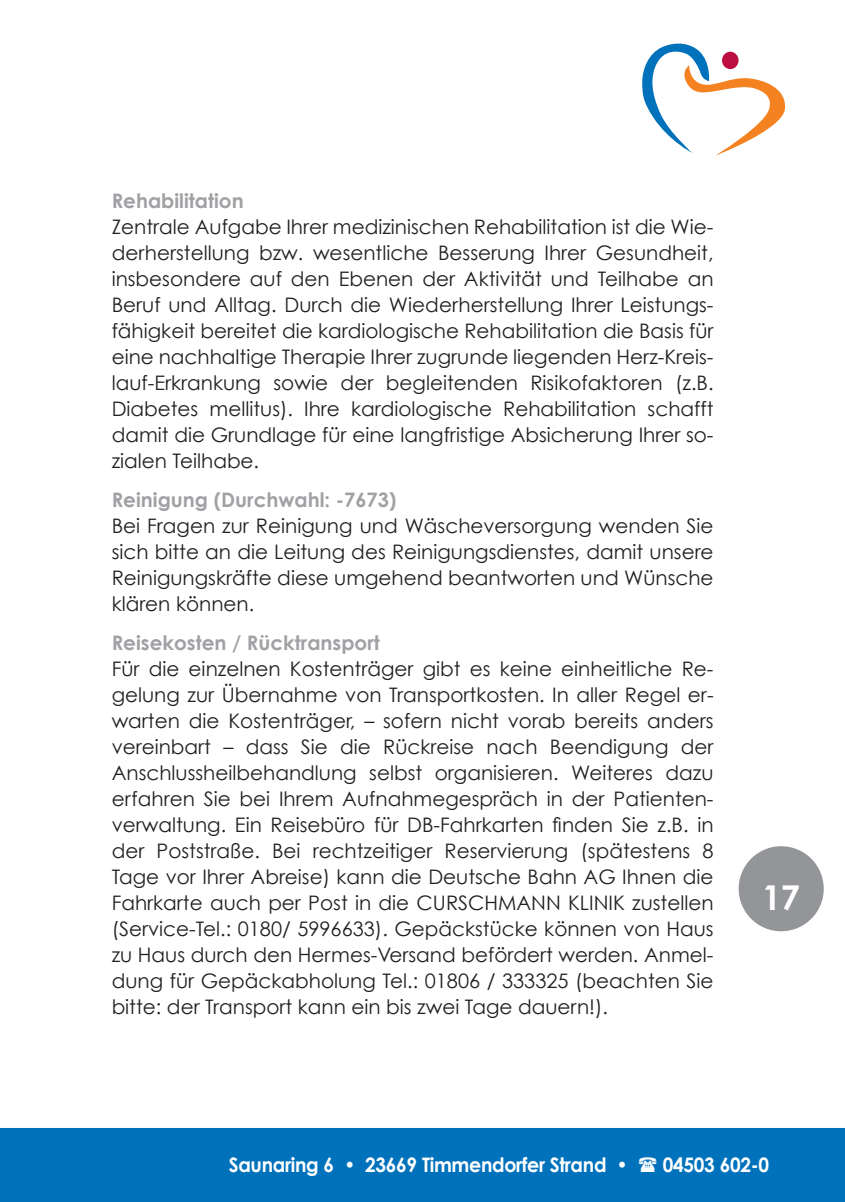
<style>
.page{position:relative;width:845px;height:1202px;background:#fff}
.page>*{position:absolute;margin:0;border:0;box-sizing:border-box;transform-origin:0 0}
.t1{font:700 34.2px "Century Gothic";color:#fff}
.t2{font:20px/26px "Century Gothic";color:#231f20;text-align:justify}
.t3{font:700 20px "Century Gothic";color:#a1a1a5}
.t4{font:700 20px "Century Gothic";letter-spacing:-.015em;color:#fff;scale:.95 1}
</style>
<div class="page">
<div style="left:0;top:1128px;width:845px;height:74px;background:#0072bc"></div>
<div style="left:738px;top:846px;width:85px;height:85px;background:#939598;border-radius:50%"></div>
<svg style="left:642px;top:44px;width:143px;height:112px"></svg>
<p class="t3" style="left:112px;top:192px;width:133px">Rehabilitation</p>
<p class="t2" style="left:112px;top:215px;width:603px">Zentrale Aufgabe Ihrer medizinischen Rehabilitation ist die Wie&shy;derherstellung bzw. wesentliche Besserung Ihrer Gesundheit, insbesondere auf den Ebenen der Aktivität und Teilhabe an Beruf und Alltag. Durch die Wiederherstellung Ihrer Leistungs&shy;fähigkeit bereitet die kardiologische Rehabilitation die Basis für eine nachhaltige Therapie Ihrer zugrunde liegenden Herz-Kreis&shy;lauf-Erkrankung sowie der begleitenden Risikofaktoren (z.B.<br>Diabetes mellitus). Ihre kardiologische Rehabilitation schafft damit die Grundlage für eine langfristige Absicherung Ihrer so&shy;zialen Teilhabe.</p>
<p class="t3" style="left:112px;top:491px;width:286px">Reinigung (Durchwahl: -7673)</p>
<p class="t2" style="left:112px;top:514px;width:603px">Bei Fragen zur Reinigung und Wäscheversorgung wenden Sie sich bitte an die Leitung des Reinigungsdienstes, damit unsere Reinigungskräfte diese umgehend beantworten und Wünsche klären können.</p>
<p class="t3" style="left:112px;top:634px;width:269px">Reisekosten / Rücktransport</p>
<p class="t2" style="left:112px;top:657px;width:603px">Für die einzelnen Kostenträger gibt es keine einheitliche Re&shy;gelung zur Übernahme von Transportkosten. In aller Regel er&shy;warten die Kostenträger, – sofern nicht vorab bereits anders vereinbart – dass Sie die Rückreise nach Beendigung der Anschlussheilbehandlung selbst organisieren. Weiteres dazu erfahren Sie bei Ihrem Aufnahmegespräch in der Patienten&shy;verwaltung. Ein Reisebüro für DB-Fahrkarten finden Sie z.B. in der Poststraße. Bei rechtzeitiger Reservierung (spätestens 8<br>Tage vor Ihrer Abreise) kann die Deutsche Bahn AG Ihnen die Fahrkarte auch per Post in die CURSCHMANN KLINIK zustellen (Service-Tel.: 0180/ 5996633). Gepäckstücke können von Haus zu Haus durch den Hermes-Versand befördert werden. Anmel&shy;dung für Gepäckabholung Tel.: 01806 / 333325 (beachten Sie bitte: der Transport kann ein bis zwei Tage dauern!).</p>
<h1 class="t1" style="left:762px;top:883px;width:39px">17</h1>
<p class="t4" style="left:229px;top:1157px;width:421px">Saunaring 6 • 23669 Timmendorfer Strand •</p>
<p class="t4" style="left:663px;top:1157px;width:113px">04503 602-0</p>
</div>
